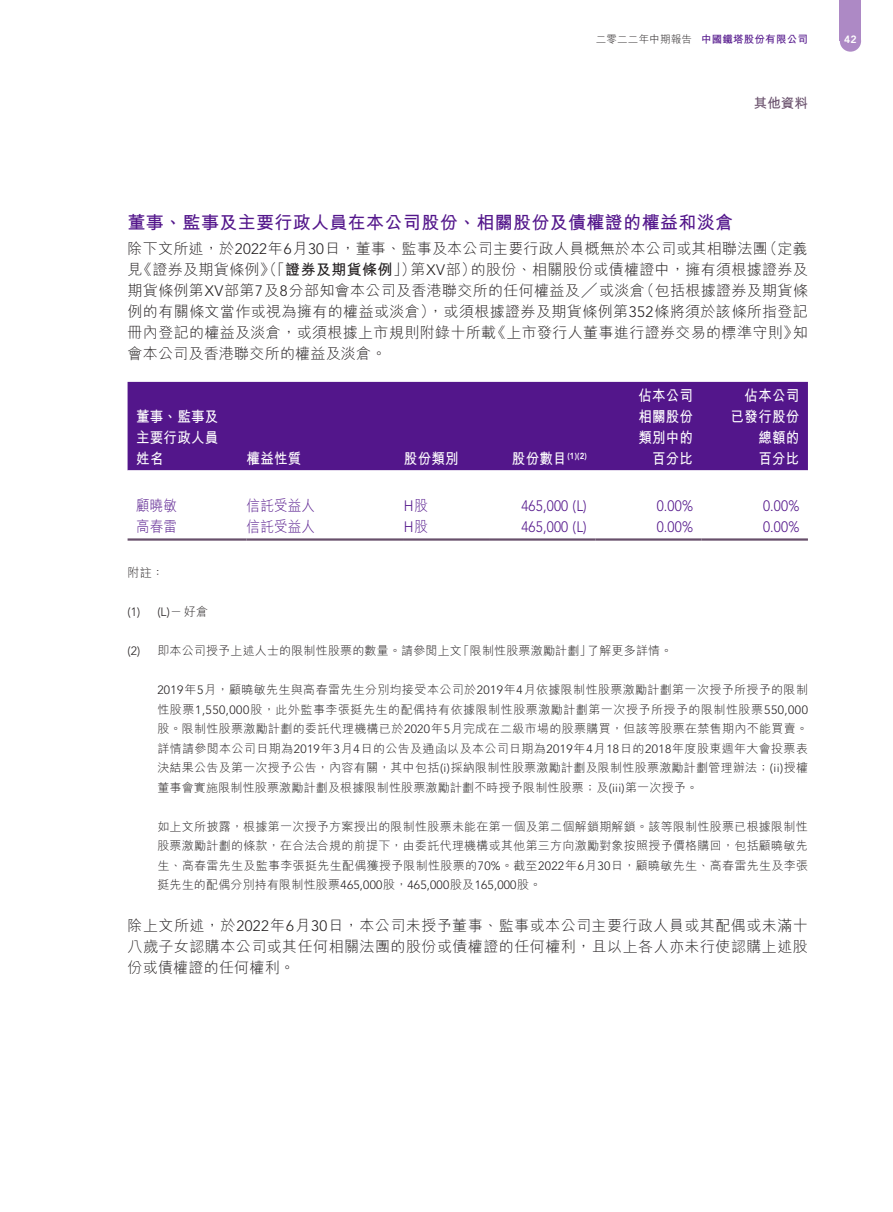
<style>
.page{position:relative;width:893px;height:1212px;background:#fff}
.page>*{position:absolute;margin:0;border:0;box-sizing:border-box;transform-origin:0 0}
.t1{font:700 18px "M Hei HK";letter-spacing:.02em;color:#53168b}
.t2{font:300 15px/21px "M Hei HK";letter-spacing:.02em;color:#231f20}
.t3{font:700 15px/21px "M Hei HK";letter-spacing:.02em;color:#fff;text-align:right;scale:.9 1}
.t4{font:300 15px "Avenir LT Std";letter-spacing:.015em;color:#53168b;scale:.9 1}
.t5{font:300 15px "M Hei HK";letter-spacing:.015em;color:#53168b;scale:.9 1}
.t6{font:700 13.5px "M Hei HK";color:#684f6b}
.t7{font:300 12px/19.5px "M Hei HK";letter-spacing:.015em;color:#231f20;text-align:justify}
.t8{font:300 12px "Avenir LT Std";color:#231f20}
.t9{font:700 10.5px "M Hei HK";letter-spacing:.02em;color:#53168b}
.t10{font:300 10.5px "M Hei HK";letter-spacing:.02em;color:#231f20}
.t11{font:800 10.5px "Avenir LT Std";color:#fff}
.t12{font:800 8.7px "Avenir LT Std";color:#fff;scale:.9 1}
.s1{font-family:"Avenir LT Std"}
.s2{font-weight:700}
.s3{font-family:"M Hei HK"}
</style>
<div class="page">
<div style="left:840px;top:30px;width:21px;height:22px;background:#ad89c5;border-radius:50%"></div>
<div style="left:840px;top:0;width:21px;height:41px;background:#ad89c5"></div>
<div style="left:128px;top:382px;width:680px;height:88px;background:#53168b"></div>
<svg style="left:128px;top:470px;width:680px;height:1px"></svg>
<hr style="left:128px;top:538px;width:119px;height:3px;background:#684f6b">
<hr style="left:247px;top:538px;width:157px;height:3px;background:#684f6b">
<hr style="left:404px;top:538px;width:85px;height:3px;background:#684f6b">
<hr style="left:489px;top:538px;width:106px;height:3px;background:#684f6b">
<hr style="left:595px;top:538px;width:107px;height:3px;background:#684f6b">
<hr style="left:702px;top:538px;width:106px;height:3px;background:#684f6b">
<p class="t10" style="left:596px;top:34px;width:98px">二零二二年中期報告</p>
<p class="t9" style="left:701px;top:32px;width:108px">中國鐵塔股份有限公司</p>
<p class="t6" style="left:754px;top:93px;width:55px">其他資料</p>
<p class="t11" style="left:844px;top:34px;width:14px">42</p>
<h1 class="t1" style="left:128px;top:209px;width:607px">董事、監事及主要行政人員在本公司股份、相關股份及債權證的權益和淡倉</h1>
<p class="t2" style="left:762px;top:238px;width:47px">（定義</p>
<p class="t2" style="left:471px;top:238px;width:338px;text-indent:-343px">除下文所述，於<span class="s1">2022</span>年 月<span class="s1">6 30</span>日，董事、監事及本公司主要行政人員概無於本公司或其相聯法團<br>的股份、相關股份或債權證中，擁有須根據證券及</p>
<p class="t2" style="left:137px;top:259px;width:280px">《證券及期貨條例》（「<span class="s2">證券及期貨條例</span>」）</p>
<p class="t2" style="left:411px;top:259px;width:67px">第<span class="s1">XV</span>部）</p>
<p class="t2" style="left:128px;top:259px;width:16px">見</p>
<p class="t2" style="left:128px;top:280px;width:519px">期貨條例第<span class="s1">XV</span>部第 及<span class="s1">7 8</span>分部知會本公司及香港聯交所的任何權益及╱或淡倉</p>
<p class="t2" style="left:128px;top:301px;width:682px">例的有關條文當作或視為擁有的權益或淡倉，）或須根據證券及期貨條例第<span class="s1">352</span>條將須於該條所指登記</p>
<p class="t2" style="left:793px;top:322px;width:16px">知</p>
<p class="t2" style="left:639px;top:280px;width:170px">（包括根據證券及期貨條</p>
<p class="t2" style="left:128px;top:322px;width:370px">冊內登記的權益及淡倉，或須根據上市規則附錄十所載會本公司及香港聯交所的權益及淡倉。</p>
<p class="t2" style="left:491px;top:322px;width:309px">《上市發行人董事進行證券交易的標準守則》</p>
<p class="t3" style="left:136px;top:405px;width:93px;text-align:left">董事、監事及主要行政人員</p>
<p class="t3" style="left:136px;top:447px;width:32px">姓名</p>
<p class="t5" style="left:136px;top:497px;width:47px">顧曉敏</p>
<p class="t5" style="left:136px;top:518px;width:47px">高春雷</p>
<p class="t7" style="left:128px;top:563px;width:38px">附註：</p>
<p class="t8" style="left:157px;top:605px;width:52px">( <span class="s3">－</span>) L <span class="s3">好倉</span></p>
<p class="t8" style="left:128px;top:605px;width:14px">1( )</p>
<p class="t3" style="left:247px;top:447px;width:62px">權益性質</p>
<p class="t5" style="left:247px;top:497px;width:77px">信託受益人</p>
<p class="t5" style="left:247px;top:518px;width:77px">信託受益人</p>
<p class="t3" style="left:404px;top:447px;width:62px">股份類別</p>
<p class="t4" style="left:404px;top:496px;width:28px">H<span class="s3">股</span></p>
<p class="t3" style="left:512px;top:447px;width:62px">股份數目</p>
<p class="t12" style="left:567px;top:451px;width:23px">(2) (1)</p>
<p class="t4" style="left:521px;top:496px;width:74px">465,000 (L(</p>
<p class="t3" style="left:638px;top:384px;width:62px">佔本公司相關股份類別中的百分比</p>
<p class="t3" style="left:731px;top:384px;width:78px">佔本公司已發行股份總額的<br>百分比</p>
<p class="t4" style="left:763px;top:496px;width:42px">0.00%</p>
<p class="t4" style="left:657px;top:496px;width:42px">0.00%</p>
<p class="t4" style="left:404px;top:517px;width:28px">H<span class="s3">股</span></p>
<p class="t4" style="left:521px;top:517px;width:74px">465,000 (L(</p>
<p class="t4" style="left:657px;top:517px;width:42px">0.00%</p>
<p class="t4" style="left:763px;top:517px;width:42px">0.00%</p>
<p class="t8" style="left:128px;top:644px;width:14px">2( )</p>
<p class="t7" style="left:157px;top:641px;width:306px">即本公司授予上述人士的限制性股票的數量。請參閱上文</p>
<p class="t7" style="left:587px;top:641px;width:87px">了解更多詳情。</p>
<p class="t7" style="left:458px;top:641px;width:135px">「限制性股票激勵計劃」</p>
<p class="t7" style="left:157px;top:680px;width:652px"><span class="s1">2019</span>年<span class="s1">5</span>月，顧曉敏先生與高春雷先生分別均接受本公司於<span class="s1">2019</span>年<span class="s1">4</span>月依據限制性股票激勵計劃第一次授予所授予的限制性股票<span class="s1">1,550,000</span>股，此外監事李張挺先生的配偶持有依據限制性股票激勵計劃第一次授予所授予的限制性股票<span class="s1">550,000</span>股。限制性股票激勵計劃的委託代理機構已於<span class="s1">2020</span>年<span class="s1">5</span>月完成在二級市場的股票購買，但該等股票在禁售期內不能買賣。詳情請參閱本公司日期為<span class="s1">2019</span>年<span class="s1">3</span>月<span class="s1">4</span>日的公告及通函以及本公司日期為<span class="s1">2019</span>年<span class="s1">4</span>月<span class="s1">18</span>日的<span class="s1">2018</span>年度股東週年大會投票表決結果公告及第一次授予公告，內容有關，其中包括 <span class="s1">)i(</span> 採納限制性股票激勵計劃及限制性股票激勵計劃管理辦法；<span class="s1">( )i i</span> 授權董事會實施限制性股票激勵計劃及根據限制性股票激勵計劃不時授予限制性股票；及<span class="s1">(iii)</span>第一次授予。</p>
<p class="t7" style="left:157px;top:816px;width:652px">如上文所披露，根據第一次授予方案授出的限制性股票未能在第一個及第二個解鎖期解鎖。該等限制性股票已根據限制性股票激勵計劃的條款，在合法合規的前提下，由委託代理機構或其他第三方向激勵對象按照授予價格購回，包括顧曉敏先生、高春雷先生及監事李張挺先生配偶獲授予限制性股票的<span class="s1">70%</span>。截至<span class="s1">2022</span>年 月<span class="s1">6 30</span>日，顧曉敏先生、高春雷先生及李張挺先生的配偶分別持有限制性股票<span class="s1">465,000</span>股，<span class="s1">465,000</span>股及<span class="s1">165,000</span>股。</p>
<p class="t2" style="left:128px;top:915px;width:682px;text-align:justify">除上文所述，於<span class="s1">2022</span>年<span class="s1">6</span>月<span class="s1">30</span>日，本公司未授予董事、監事或本公司主要行政人員或其配偶或未滿十八歲子女認購本公司或其任何相關法團的股份或債權證的任何權利，且以上各人亦未行使認購上述股份或債權證的任何權利。</p>
</div>
